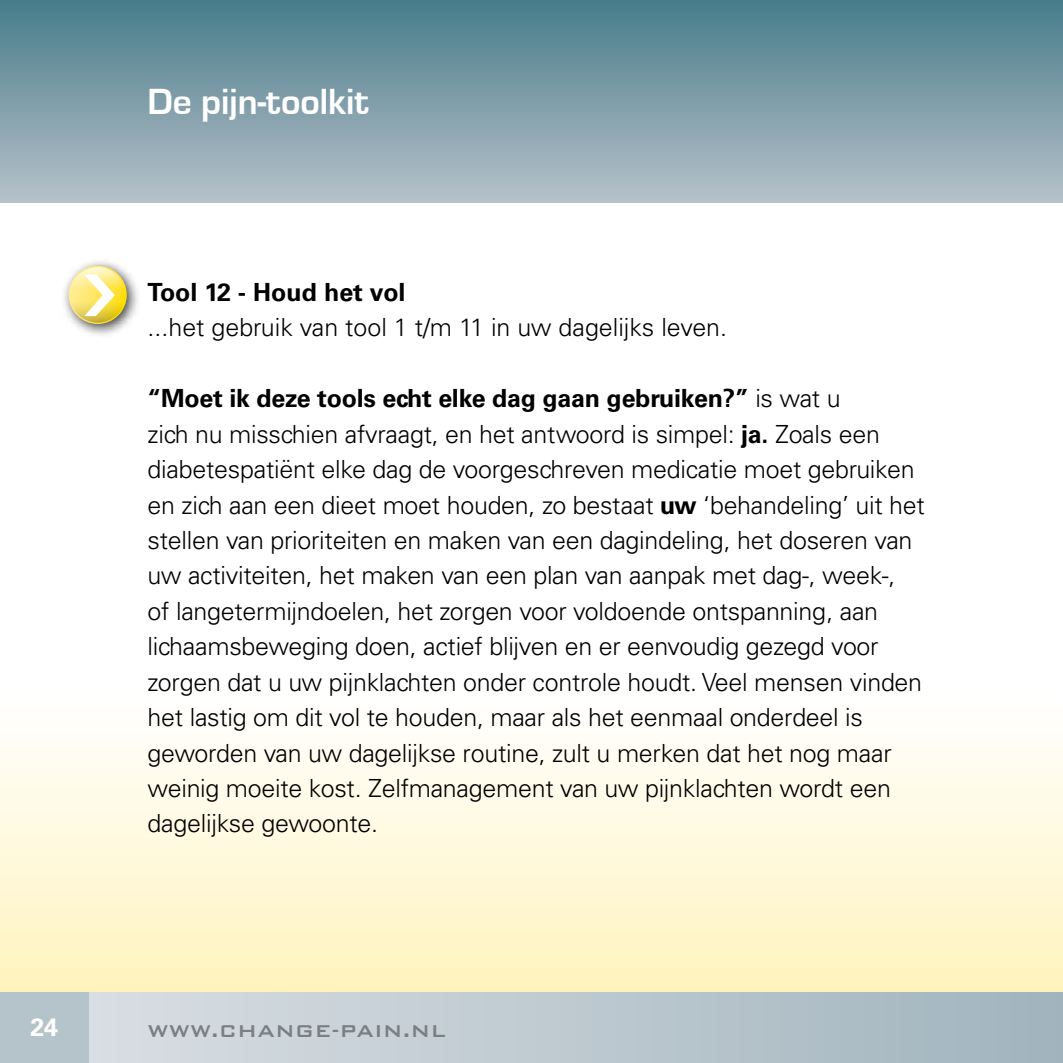
<style>
.page{position:relative;width:1063px;height:1063px;background:#fff}
.page>*{position:absolute;margin:0;border:0;box-sizing:border-box;transform-origin:0 0}
.t1{font:37.5px "Eurostile T Bold";color:#fff}
.t2{font:300 25px/35.5px "Univers CE";letter-spacing:-.01em;color:#000}
.t3{font:700 25px "Univers CE";color:#000}
.t4{font:700 25px "Univers CE";color:#fff}
.t5{font:500 23px "Bank Gothic";color:#7a7f82}
.s1{font-weight:700}
</style>
<div class="page">
<svg style="left:0;top:743px;width:1062px;height:249px;background:#fff8d9"></svg>
<div style="left:0;top:0;width:1063px;height:202px;background:linear-gradient(to bottom,#477c8b,#b5c0c9)"></div>
<div style="left:71px;top:992px;width:992px;height:71px;background:linear-gradient(to right,#dadfe4,#a1b4bd)"></div>
<div style="left:0;top:992px;width:89px;height:71px;background:#b5c3ca"></div>
<div style="left:61px;top:258px;width:80px;height:80px;background:#000;opacity:.75"></div>
<svg style="left:69px;top:266px;width:58px;height:58px"></svg>
<svg style="left:71px;top:267px;width:54px;height:56px"></svg>
<hr style="left:1062px;top:0;width:1px;height:1063px;background:#fff">
<h1 class="t1" style="left:148px;top:80px;width:223px">De pijn-toolkit</h1>
<p class="t3" style="left:148px;top:278px;width:259px">Tool 12 - Houd het vol</p>
<p class="t2" style="left:148px;top:310px;width:581px">...het gebruik van tool 1 t/m 11 in uw dagelijks leven.</p>
<p class="t2" style="left:148px;top:381px;width:779px"><span class="s1">“Moet ik deze tools echt elke dag gaan gebruiken?”</span> is wat u<br>zich nu misschien afvraagt, en het antwoord is simpel: <span class="s1">ja.</span> Zoals een diabetespatiënt elke dag de voorgeschreven medicatie moet gebruiken en zich aan een dieet moet houden, zo bestaat <span class="s1">uw</span> ‘behandeling’ uit het stellen van prioriteiten en maken van een dagindeling, het doseren van uw activiteiten, het maken van een plan van aanpak met dag-, week-,<br>of langetermijndoelen, het zorgen voor voldoende ontspanning, aan lichaamsbeweging doen, actief blijven en er eenvoudig gezegd voor zorgen dat u uw pijnklachten onder controle houdt. Veel mensen vinden het lastig om dit vol te houden, maar als het eenmaal onderdeel is geworden van uw dagelijkse routine, zult u merken dat het nog maar weinig moeite kost. Zelfmanagement van uw pijnklachten wordt een dagelijkse gewoonte.</p>
<p class="t4" style="left:30px;top:1012px;width:29px">24</p>
<p class="t5" style="left:148px;top:1013px;width:300px">WWW.CHANGE-PAIN.NL</p>
</div>
